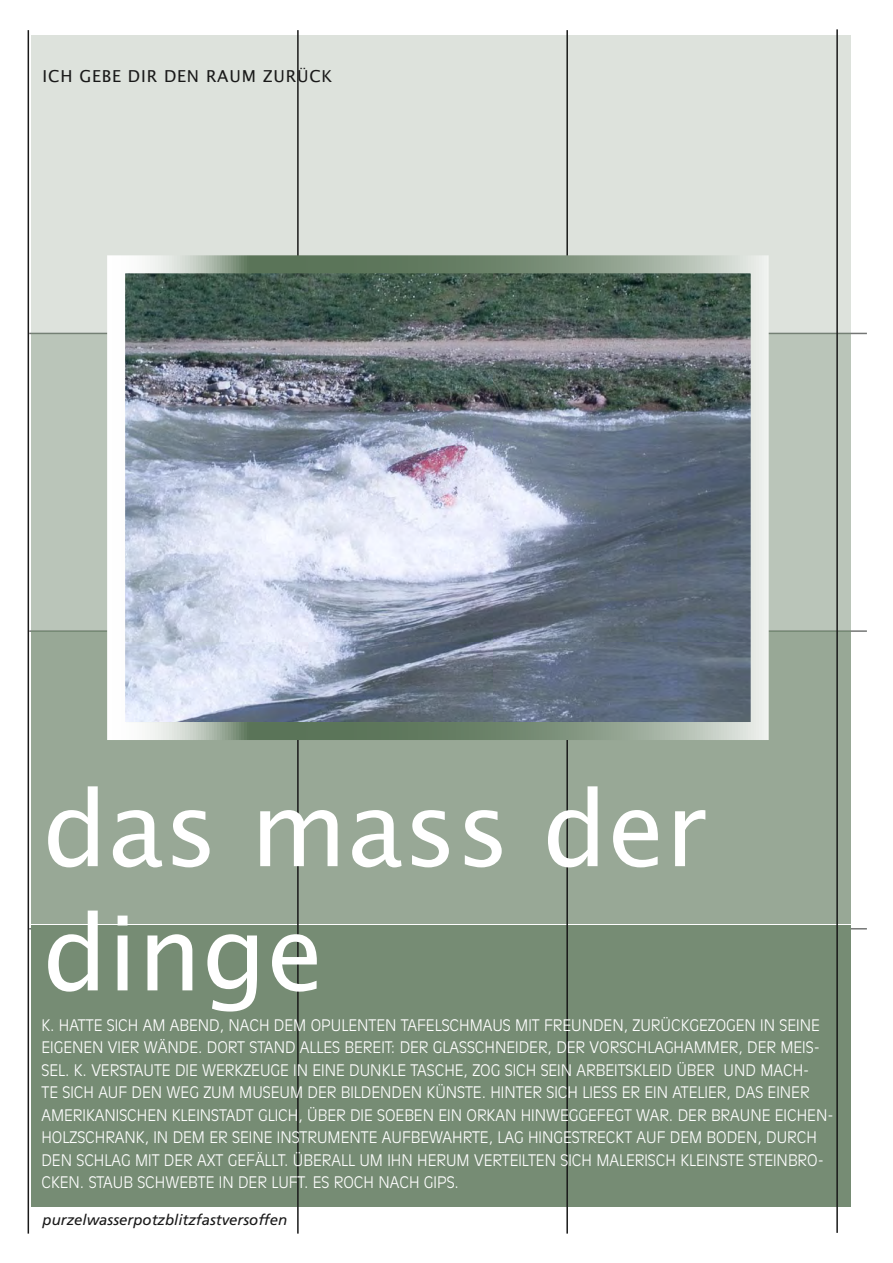
<style>
.page{position:relative;width:893px;height:1263px;background:#fff}
.page>*{position:absolute;margin:0;border:0;box-sizing:border-box;transform-origin:0 0}
.t1{font:103.5px "Lucida Sans";color:#fff}
.t2{font:16.5px "Lucida Sans";letter-spacing:.05em;color:#191919}
.t3{font:300 15.75px/22.5px "Antique Olive";color:#fff}
.t4{font:italic 15px "Frutiger";color:#191919}
</style>
<div class="page">
<hr style="left:29px;top:928px;width:838px;height:1px;background:#747675">
<hr style="left:29px;top:630px;width:838px;height:2px;background:#747675">
<hr style="left:29px;top:333px;width:838px;height:1px;background:#747675">
<div style="left:31px;top:35px;width:819px;height:298px;background:#dde2dc"></div>
<div style="left:31px;top:333px;width:819px;height:298px;background:#bac5b9"></div>
<div style="left:31px;top:631px;width:819px;height:293px;background:#98a896"></div>
<div style="left:31px;top:925px;width:819px;height:281px;background:#768c74"></div>
<hr style="left:28px;top:30px;width:1px;height:1203px;background:#191919">
<hr style="left:297px;top:30px;width:2px;height:1203px;background:#191919">
<hr style="left:566px;top:30px;width:2px;height:1203px;background:#191919">
<hr style="left:836px;top:29px;width:2px;height:1204px;background:#191919">
<img style="left:126px;top:274px;width:624px;height:447px">
<div style="left:107px;top:255px;width:662px;height:485px;border:18px solid #fff"></div>
<p class="t2" style="left:43px;top:66px;width:291px">ICH GEBE DIR DEN RAUM ZURÜCK</p>
<p class="t1" style="left:43px;top:770px;width:666px">das mass der</p>
<p class="t1" style="left:43px;top:894px;width:283px">dinge</p>
<p class="t3" style="left:41px;top:1014px;width:793px">K. HATTE SICH AM ABEND, NACH DEM OPULENTEN TAFELSCHMAUS MIT FREUNDEN, ZURÜCKGEZOGEN IN SEINE EIGENEN VIER WÄNDE. DORT STAND ALLES BEREIT: DER GLASSCHNEIDER, DER VORSCHLAGHAMMER, DER MEIS-SEL. K. VERSTAUTE DIE WERKZEUGE IN EINE DUNKLE TASCHE, ZOG SICH SEIN ARBEITSKLEID ÜBER UND MACH-<br>TE SICH AUF DEN WEG ZUM MUSEUM DER BILDENDEN KÜNSTE. HINTER SICH LIESS ER EIN ATELIER, DAS EINER AMERIKANISCHEN KLEINSTADT GLICH, ÜBER DIE SOEBEN EIN ORKAN HINWEGGEFEGT WAR. DER BRAUNE EICHEN-HOLZSCHRANK, IN DEM ER SEINE INSTRUMENTE AUFBEWAHRTE, LAG HINGESTRECKT AUF DEM BODEN, DURCH DEN SCHLAG MIT DER AXT GEFÄLLT. ÜBERALL UM IHN HERUM VERTEILTEN SICH MALERISCH KLEINSTE STEINBRO-CKEN. STAUB SCHWEBTE IN DER LUFT. ES ROCH NACH GIPS.</p>
<p class="t4" style="left:43px;top:1210px;width:246px">purzelwasserpotzblitzfastversoffen</p>
</div>
